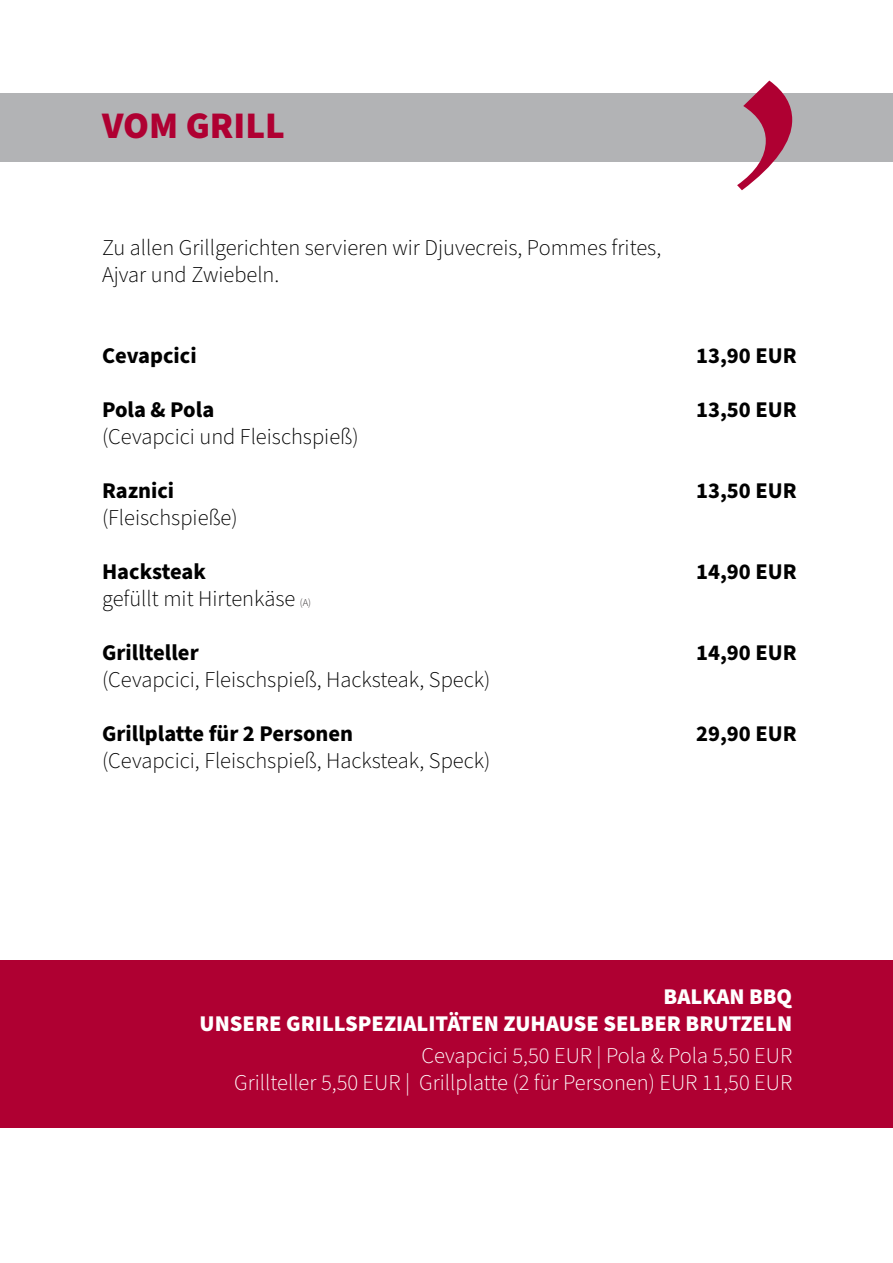
<style>
.page{position:relative;width:893px;height:1263px;background:#fff}
.page>*{position:absolute;margin:0;border:0;box-sizing:border-box;transform-origin:0 0}
.t1{font:900 37.5px "Source Sans Pro";color:#af0032}
.t2{font:300 22.5px "Source Sans Pro";color:#000}
.t3{font:700 22.5px "Source Sans Pro";color:#000}
.t4{font:300 22.5px "Source Sans Pro";color:#fff}
.t5{font:900 22.5px/27px "Source Sans Pro";color:#fff;text-align:right}
.s1{font-size:10.5px;color:#231f20}
</style>
<div class="page">
<div style="left:0;top:94px;width:893px;height:68px;background:#b2b3b5"></div>
<svg style="left:737px;top:81px;width:55px;height:109px"></svg>
<div style="left:0;top:960px;width:893px;height:167px;background:#af0032"></div>
<p class="t1" style="left:102px;top:99px;width:185px">VOM GRILL</p>
<p class="t2" style="left:102px;top:232px;width:561px">Zu allen Grillgerichten servieren wir Djuvecreis, Pommes frites,</p>
<p class="t2" style="left:102px;top:259px;width:179px">Ajvar und Zwiebeln.</p>
<p class="t3" style="left:102px;top:340px;width:96px">Cevapcici</p>
<p class="t3" style="left:696px;top:340px;width:102px">13,90 EUR</p>
<p class="t3" style="left:102px;top:394px;width:114px">Pola &amp; Pola</p>
<p class="t3" style="left:696px;top:394px;width:102px">13,50 EUR</p>
<p class="t2" style="left:102px;top:421px;width:258px">(Cevapcici und Fleischspieß)</p>
<p class="t3" style="left:102px;top:475px;width:74px">Raznici</p>
<p class="t3" style="left:696px;top:475px;width:102px">13,50 EUR</p>
<p class="t2" style="left:102px;top:502px;width:137px">(Fleischspieße)</p>
<p class="t3" style="left:102px;top:556px;width:105px">Hacksteak</p>
<p class="t3" style="left:696px;top:556px;width:102px">14,90 EUR</p>
<p class="t2" style="left:102px;top:583px;width:211px">gefüllt mit Hirtenkäse <span class="s1">(A)</span></p>
<p class="t3" style="left:102px;top:637px;width:98px">Grillteller</p>
<p class="t3" style="left:696px;top:637px;width:102px">14,90 EUR</p>
<p class="t2" style="left:102px;top:664px;width:390px">(Cevapcici, Fleischspieß, Hacksteak, Speck)</p>
<p class="t3" style="left:102px;top:718px;width:253px">Grillplatte für 2 Personen</p>
<p class="t3" style="left:696px;top:718px;width:102px">29,90 EUR</p>
<p class="t2" style="left:102px;top:745px;width:390px">(Cevapcici, Fleischspieß, Hacksteak, Speck)</p>
<p class="t5" style="left:200px;top:983px;width:594px">BALKAN BBQ<br>UNSERE GRILLSPEZIALITÄTEN ZUHAUSE SELBER BRUTZELN</p>
<p class="t4" style="left:421px;top:1041px;width:372px">Cevapcici 5,50 EUR | Pola &amp; Pola 5,50 EUR</p>
<p class="t4" style="left:234px;top:1068px;width:560px">Grillteller 5,50 EUR | Grillplatte (2 für Personen) EUR 11,50 EUR</p>
</div>
